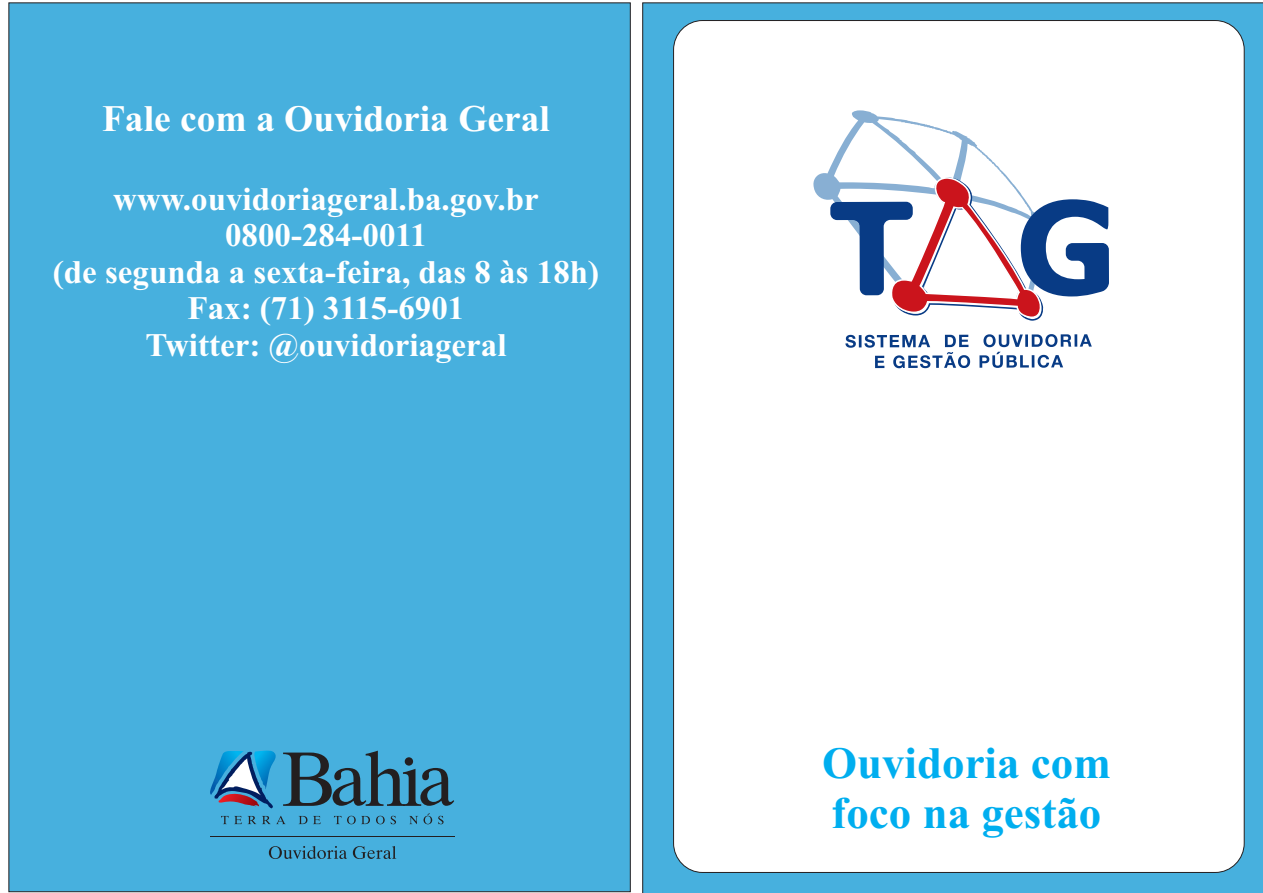
<style>
.page{position:relative;width:1263px;height:893px;background:#fff}
.page>*{position:absolute;margin:0;border:0;box-sizing:border-box;transform-origin:0 0}
.t1{font:700 45px/49.8px "Times New Roman";color:#00aeef}
.t2{font:700 37.5px "Times New Roman";color:#fff}
.t3{font:700 33px/36.6px "Times New Roman";color:#fff;text-align:center}
</style>
<div class="page">
<div style="left:9px;top:3px;width:622px;height:889px;background:#47b0de"></div>
<svg style="left:283px;top:751px;width:171px;height:55px;background:#3a7e9d"></svg>
<hr style="left:210px;top:836px;width:244px;height:1px;background:#231f20">
<svg style="left:221px;top:816px;width:21px;height:8px"></svg>
<svg style="left:248px;top:816px;width:8px;height:8px"></svg>
<svg style="left:262px;top:816px;width:24px;height:8px"></svg>
<svg style="left:299px;top:816px;width:8px;height:8px"></svg>
<svg style="left:313px;top:816px;width:8px;height:8px"></svg>
<svg style="left:334px;top:816px;width:7px;height:8px"></svg>
<svg style="left:347px;top:816px;width:23px;height:8px"></svg>
<svg style="left:376px;top:816px;width:20px;height:8px"></svg>
<svg style="left:409px;top:813px;width:23px;height:11px"></svg>
<svg style="left:438px;top:816px;width:6px;height:8px"></svg>
<svg style="left:210px;top:750px;width:66px;height:58px;background:#4d90bc"></svg>
<svg style="left:269px;top:846px;width:78px;height:13px"></svg>
<svg style="left:353px;top:846px;width:43px;height:13px"></svg>
<div style="left:642px;top:3px;width:621px;height:890px;background:#47b0de"></div>
<div style="left:673px;top:20px;width:571px;height:853px;background:#fff;border:1px solid #231f20;border-radius:29px"></div>
<svg style="left:845px;top:335px;width:125px;height:33px"></svg>
<svg style="left:979px;top:334px;width:113px;height:34px"></svg>
<svg style="left:813px;top:110px;width:195px;height:90px"></svg>
<svg style="left:830px;top:177px;width:279px;height:144px"></svg>
<p class="t2" style="left:102px;top:105px;width:449px">Fale com a Ouvidoria Geral</p>
<p class="t3" style="left:53px;top:184px;width:548px">www.ouvidoriageral.ba.gov.br<br>0800-284-0011<br>(de segunda a sexta-feira, das 8 às 18h)<br>Fax: (71) 3115-6901<br>Twitter: @ouvidoriageral</p>
<h1 class="t1" style="left:822px;top:743px;width:290px">Ouvidoria com foco na gestão</h1>
</div>
